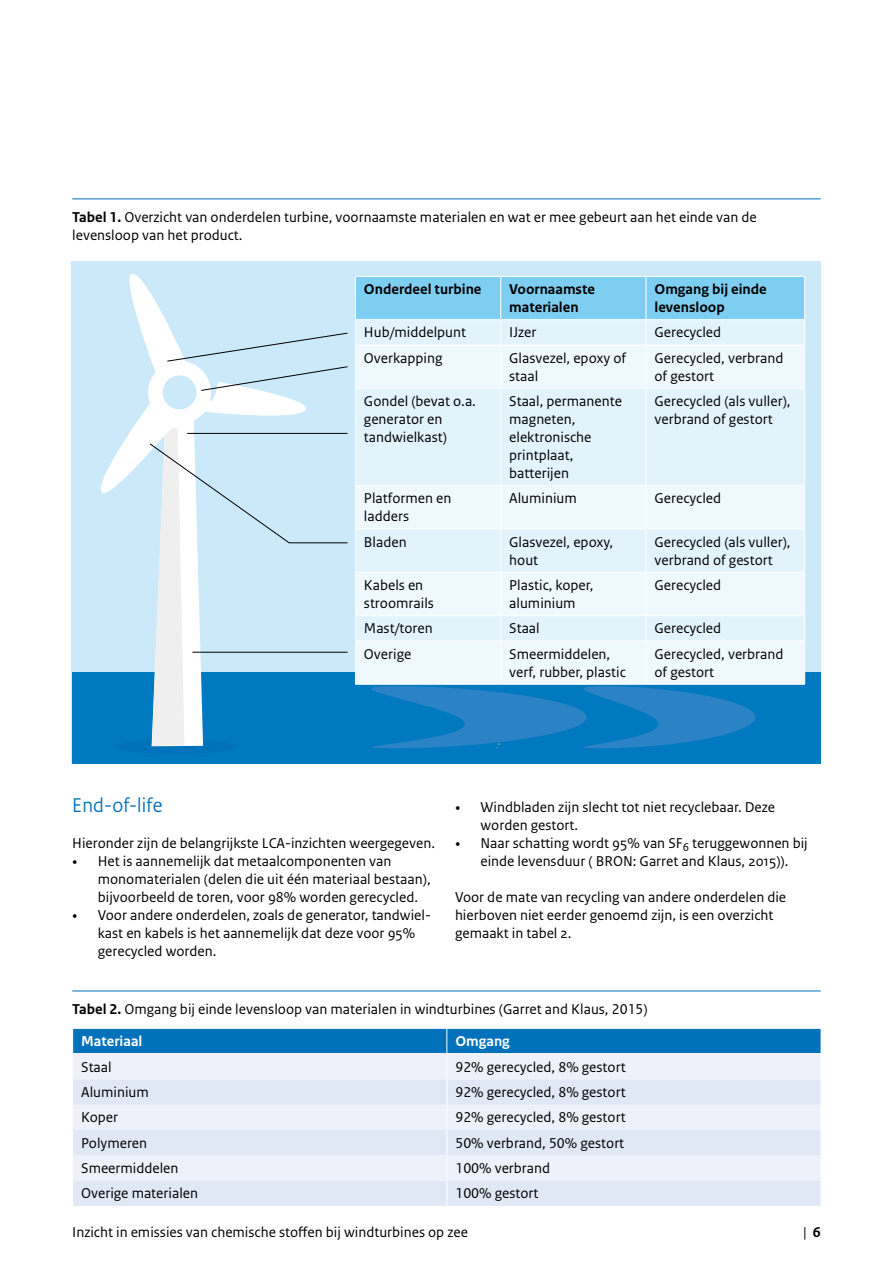
<style>
.page{position:relative;width:893px;height:1263px;background:#fff}
.page>*{position:absolute;margin:0;border:0;box-sizing:border-box;transform-origin:0 0}
._05_RIVM_Paragraafko{font:21px "Rijksoverheid Sans Heading";letter-spacing:.01em;color:#0071bb}
._32_RIVM_Tabel_Brood{font:15px/18px "Rijksoverheid Sans Text";color:#000}
._30_RIVM_Tabel_Titel{font:15px/18px "Rijksoverheid Sans Text";color:#000}
._10_RIVM_Broodtekst{font:15px/18px "Rijksoverheid Sans Text";color:#000}
._31_RIVM_Tabel_Kop_1{font:700 15px/18px "Rijksoverheid Sans Text";color:#000}
._31_RIVM_Tabel_Kop_1-2{font:700 15px "Rijksoverheid Sans Text";color:#fff}
.s1{font-weight:700}
.s2{font-family:"Rijksoverheid Serif"}
</style>
<div class="page">
<hr style="left:72px;top:198px;width:749px;height:1px;background:#0071bb">
<div style="left:72px;top:261px;width:749px;height:502px;background:#cbe9f9"></div>
<div style="left:72px;top:672px;width:749px;height:91px;background:#0079c0"></div>
<div style="left:114px;top:740px;width:124px;height:14px;background:#0071bb;border-radius:50%"></div>
<svg style="left:101px;top:273px;width:205px;height:220px"></svg>
<svg style="left:167px;top:332px;width:181px;height:59px"></svg>
<svg style="left:356px;top:346px;width:448px;height:338px;background:#eaf6fc"></svg>
<hr style="left:355px;top:345px;width:1px;height:43px;background:#fff">
<hr style="left:500px;top:345px;width:1px;height:43px;background:#fff">
<hr style="left:804px;top:345px;width:1px;height:43px;background:#fff">
<svg style="left:355px;top:277px;width:450px;height:68px;background:#a3dcf5"></svg>
<hr style="left:356px;top:345px;width:145px;height:1px;background:#fff">
<hr style="left:501px;top:345px;width:145px;height:1px;background:#fff">
<hr style="left:646px;top:345px;width:158px;height:1px;background:#fff">
<hr style="left:646px;top:345px;width:1px;height:43px;background:#fff">
<hr style="left:355px;top:389px;width:1px;height:97px;background:#fff">
<hr style="left:355px;top:388px;width:146px;height:1px;background:#fff">
<hr style="left:501px;top:388px;width:145px;height:1px;background:#fff">
<hr style="left:646px;top:388px;width:159px;height:1px;background:#fff">
<hr style="left:500px;top:389px;width:1px;height:96px;background:#fff">
<hr style="left:646px;top:389px;width:1px;height:96px;background:#fff">
<hr style="left:804px;top:389px;width:1px;height:97px;background:#fff">
<hr style="left:646px;top:485px;width:158px;height:1px;background:#fff">
<hr style="left:804px;top:486px;width:1px;height:43px;background:#fff">
<hr style="left:646px;top:529px;width:159px;height:1px;background:#fff">
<hr style="left:804px;top:529px;width:1px;height:43px;background:#fff">
<hr style="left:646px;top:572px;width:158px;height:1px;background:#fff">
<hr style="left:804px;top:572px;width:1px;height:43px;background:#fff">
<hr style="left:646px;top:615px;width:159px;height:1px;background:#fff">
<svg style="left:149px;top:411px;width:606px;height:337px"></svg>
<svg style="left:804px;top:616px;width:1px;height:25px"></svg>
<hr style="left:355px;top:641px;width:1px;height:43px;background:#fff">
<hr style="left:356px;top:640px;width:145px;height:1px;background:#fff">
<hr style="left:501px;top:640px;width:145px;height:1px;background:#fff">
<hr style="left:646px;top:640px;width:158px;height:1px;background:#fff">
<hr style="left:500px;top:641px;width:1px;height:43px;background:#fff">
<hr style="left:646px;top:641px;width:1px;height:43px;background:#fff">
<hr style="left:804px;top:641px;width:1px;height:43px;background:#fff">
<hr style="left:355px;top:684px;width:146px;height:1px;background:#fff">
<hr style="left:501px;top:684px;width:145px;height:1px;background:#fff">
<hr style="left:646px;top:684px;width:159px;height:1px;background:#fff">
<hr style="left:355px;top:276px;width:146px;height:1px;background:#fff">
<hr style="left:501px;top:276px;width:145px;height:1px;background:#fff">
<hr style="left:646px;top:276px;width:159px;height:1px;background:#fff">
<hr style="left:355px;top:277px;width:1px;height:42px;background:#fff">
<hr style="left:500px;top:277px;width:1px;height:42px;background:#fff">
<hr style="left:646px;top:277px;width:1px;height:42px;background:#fff">
<hr style="left:804px;top:277px;width:1px;height:42px;background:#fff">
<hr style="left:355px;top:319px;width:146px;height:1px;background:#fff">
<hr style="left:501px;top:319px;width:145px;height:1px;background:#fff">
<hr style="left:646px;top:319px;width:159px;height:1px;background:#fff">
<hr style="left:72px;top:990px;width:749px;height:1px;background:#0071bb">
<svg style="left:72px;top:1028px;width:749px;height:178px;background:#c8dbee"></svg>
<hr style="left:72px;top:1053px;width:375px;height:1px;background:#fff">
<hr style="left:447px;top:1053px;width:374px;height:1px;background:#fff">
<p class="_30_RIVM_Tabel_Titel" style="left:72px;top:208px;width:686px"><span class="s1">Tabel 1.</span> Overzicht van onderdelen turbine, voornaamste materialen en wat er mee gebeurt aan het einde van de levensloop van het product.</p>
<p class="_31_RIVM_Tabel_Kop_1" style="left:364px;top:280px;width:119px">Onderdeel turbine</p>
<p class="_31_RIVM_Tabel_Kop_1" style="left:509px;top:280px;width:87px">Voornaamste materialen</p>
<p class="_31_RIVM_Tabel_Kop_1" style="left:654px;top:280px;width:114px">Omgang bij einde levensloop</p>
<p class="_32_RIVM_Tabel_Brood" style="left:364px;top:324px;width:104px">Hub/middelpunt</p>
<p class="_32_RIVM_Tabel_Brood" style="left:509px;top:324px;width:29px">IJzer</p>
<p class="_32_RIVM_Tabel_Brood" style="left:654px;top:324px;width:68px">Gerecycled</p>
<p class="_32_RIVM_Tabel_Brood" style="left:364px;top:349px;width:80px">Overkapping</p>
<p class="_32_RIVM_Tabel_Brood" style="left:509px;top:349px;width:119px">Glasvezel, epoxy of staal</p>
<p class="_32_RIVM_Tabel_Brood" style="left:654px;top:349px;width:130px">Gerecycled, verbrand of gestort</p>
<p class="_32_RIVM_Tabel_Brood" style="left:364px;top:392px;width:114px">Gondel (bevat o.a. generator en tandwielkast)</p>
<p class="_32_RIVM_Tabel_Brood" style="left:509px;top:392px;width:114px">Staal, permanente magneten, elektronische printplaat, batterijen</p>
<p class="_32_RIVM_Tabel_Brood" style="left:654px;top:392px;width:138px">Gerecycled (als vuller), verbrand of gestort</p>
<p class="_32_RIVM_Tabel_Brood" style="left:364px;top:490px;width:89px">Platformen en ladders</p>
<p class="_32_RIVM_Tabel_Brood" style="left:509px;top:490px;width:69px">Aluminium</p>
<p class="_32_RIVM_Tabel_Brood" style="left:654px;top:490px;width:68px">Gerecycled</p>
<p class="_32_RIVM_Tabel_Brood" style="left:364px;top:533px;width:44px">Bladen</p>
<p class="_32_RIVM_Tabel_Brood" style="left:509px;top:533px;width:105px">Glasvezel, epoxy, hout</p>
<p class="_32_RIVM_Tabel_Brood" style="left:654px;top:533px;width:138px">Gerecycled (als vuller), verbrand of gestort</p>
<p class="_32_RIVM_Tabel_Brood" style="left:364px;top:576px;width:72px">Kabels en stroomrails</p>
<p class="_32_RIVM_Tabel_Brood" style="left:509px;top:576px;width:86px">Plastic, koper, aluminium</p>
<p class="_32_RIVM_Tabel_Brood" style="left:654px;top:576px;width:68px">Gerecycled</p>
<p class="_32_RIVM_Tabel_Brood" style="left:364px;top:620px;width:70px">Mast/toren</p>
<p class="_32_RIVM_Tabel_Brood" style="left:509px;top:620px;width:32px">Staal</p>
<p class="_32_RIVM_Tabel_Brood" style="left:654px;top:620px;width:68px">Gerecycled</p>
<p class="_32_RIVM_Tabel_Brood" style="left:364px;top:645px;width:49px">Overige</p>
<p class="_32_RIVM_Tabel_Brood" style="left:509px;top:645px;width:118px">Smeermiddelen, verf, rubber, plastic</p>
<p class="_32_RIVM_Tabel_Brood" style="left:654px;top:645px;width:130px">Gerecycled, verbrand of gestort</p>
<p class="_05_RIVM_Paragraafko" style="left:72px;top:793px;width:92px">End-of-life</p>
<p class="_10_RIVM_Broodtekst" style="left:72px;top:834px;width:364px">Hieronder zijn de belangrijkste LCA-inzichten weergegeven.</p>
<p class="_30_RIVM_Tabel_Titel" style="left:98px;top:852px;width:334px;text-indent:-26px"><span class="s2">•</span> Het is aannemelijk dat metaalcomponenten van monomaterialen (delen die uit één materiaal bestaan), bijvoorbeeld de toren, voor 98% worden gerecycled.</p>
<p class="_30_RIVM_Tabel_Titel" style="left:98px;top:906px;width:335px;text-indent:-26px"><span class="s2">•</span> Voor andere onderdelen, zoals de generator, tandwiel&shy;kast en kabels is het aannemelijk dat deze voor 95% gerecycled worden.</p>
<p class="_30_RIVM_Tabel_Titel" style="left:480px;top:798px;width:296px;text-indent:-26px"><span class="s2">•</span> Windbladen zijn slecht tot niet recyclebaar. Deze worden gestort.</p>
<p class="_30_RIVM_Tabel_Titel" style="left:455px;top:834px;width:354px;text-align:center"><span class="s2">•</span> Naar schatting wordt 95% van SF<sub>6</sub> teruggewonnen bij einde levensduur ( BRON: Garret and Klaus, 2015)).</p>
<p class="_10_RIVM_Broodtekst" style="left:455px;top:888px;width:333px">Voor de mate van recycling van andere onderdelen die hierboven niet eerder genoemd zijn, is een overzicht gemaakt in tabel 2.</p>
<p class="_30_RIVM_Tabel_Titel" style="left:72px;top:1000px;width:577px"><span class="s1">Tabel 2.</span> Omgang bij einde levensloop van materialen in windturbines (Garret and Klaus, 2015)</p>
<p class="_31_RIVM_Tabel_Kop_1-2" style="left:81px;top:1033px;width:63px">Materiaal</p>
<p class="_31_RIVM_Tabel_Kop_1-2" style="left:455px;top:1033px;width:56px">Omgang</p>
<p class="_32_RIVM_Tabel_Brood" style="left:81px;top:1058px;width:32px">Staal</p>
<p class="_32_RIVM_Tabel_Brood" style="left:455px;top:1058px;width:172px">92% gerecycled, 8% gestort</p>
<p class="_32_RIVM_Tabel_Brood" style="left:81px;top:1083px;width:69px">Aluminium</p>
<p class="_32_RIVM_Tabel_Brood" style="left:455px;top:1083px;width:172px">92% gerecycled, 8% gestort</p>
<p class="_32_RIVM_Tabel_Brood" style="left:81px;top:1109px;width:38px">Koper</p>
<p class="_32_RIVM_Tabel_Brood" style="left:455px;top:1109px;width:172px">92% gerecycled, 8% gestort</p>
<p class="_32_RIVM_Tabel_Brood" style="left:81px;top:1134px;width:68px">Polymeren</p>
<p class="_32_RIVM_Tabel_Brood" style="left:455px;top:1134px;width:170px">50% verbrand, 50% gestort</p>
<p class="_32_RIVM_Tabel_Brood" style="left:81px;top:1159px;width:99px">Smeermiddelen</p>
<p class="_32_RIVM_Tabel_Brood" style="left:455px;top:1159px;width:96px">100% verbrand</p>
<p class="_32_RIVM_Tabel_Brood" style="left:81px;top:1184px;width:118px">Overige materialen</p>
<p class="_32_RIVM_Tabel_Brood" style="left:455px;top:1184px;width:85px">100% gestort</p>
<p class="_30_RIVM_Tabel_Titel" style="left:72px;top:1223px;width:397px">Inzicht in emissies van chemische stoffen bij windturbines op zee</p>
<p class="_30_RIVM_Tabel_Titel" style="left:803px;top:1223px;width:19px">| <span class="s1">6</span></p>
</div>
